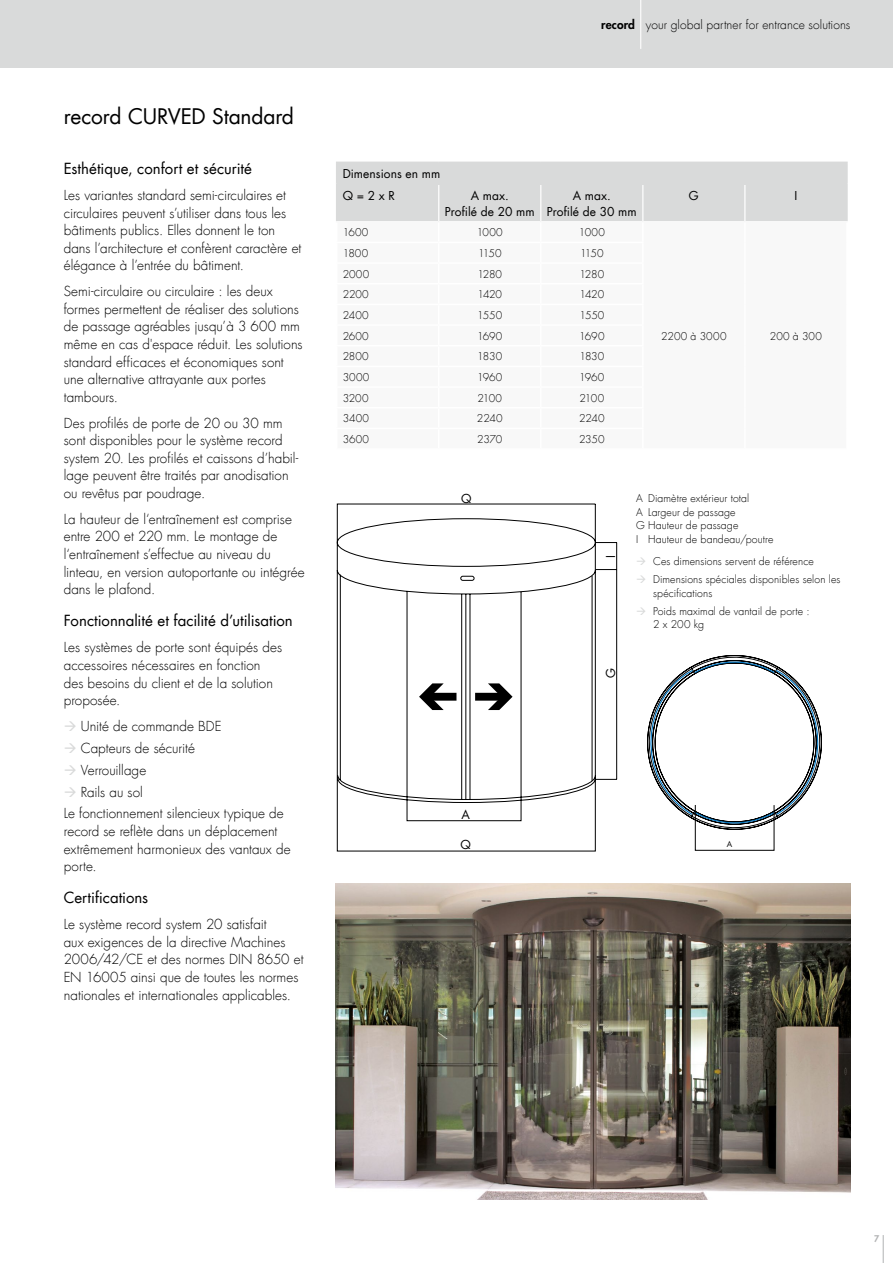
<style>
.page{position:relative;width:893px;height:1263px;background:#fff}
.page>*{position:absolute;margin:0;border:0;box-sizing:border-box;transform-origin:0 0}
.t1{font:21px "Futura Com";letter-spacing:-.01em;color:#000}
.t2{font:15px "Futura Com";color:#000}
.t3{font:300 13.5px/17.5px "Futura Com";letter-spacing:.005em;color:#000}
.t4{font:12.15px "Futura Com";color:#000}
.t5{font:12px/15.6px "Futura Com";color:#000;text-align:center}
.t6{font:300 12px "Futura Com";letter-spacing:.01em;color:#000}
.t7{font:300 10.5px/13.6px "Futura Com";letter-spacing:.005em;color:#000}
.t8{font:800 9px "Futura Std";color:#b1b2b3}
.t9{font:7.8px "Futura Com";color:#000}
.s1{font-family:"Futura Std";font-weight:800}
</style>
<div class="page">
<svg style="left:883px;top:1235px;width:1px;height:28px"></svg>
<div style="left:0;top:0;width:893px;height:68px;background:#d9dada"></div>
<hr style="left:640px;top:0;width:1px;height:49px;background:#fff">
<img style="left:336px;top:883px;width:514px;height:316px">
<svg style="left:337px;top:503px;width:259px;height:349px"></svg>
<div style="left:428px;top:693px;width:28px;height:8px;background:#000"></div>
<svg style="left:419px;top:683px;width:25px;height:27px"></svg>
<div style="left:475px;top:693px;width:29px;height:8px;background:#000"></div>
<svg style="left:488px;top:683px;width:25px;height:27px"></svg>
<svg style="left:595px;top:569px;width:21px;height:1px"></svg>
<svg style="left:595px;top:542px;width:21px;height:1px"></svg>
<svg style="left:595px;top:779px;width:22px;height:1px"></svg>
<hr style="left:616px;top:542px;width:1px;height:237px;background:#000">
<hr style="left:592px;top:576px;width:1px;height:205px;background:#000">
<svg style="left:647px;top:655px;width:175px;height:187px"></svg>
<hr style="left:846px;top:163px;width:2px;height:20px;background:#d9dada">
<hr style="left:745px;top:221px;width:103px;height:1px;background:#f8f8f8">
<hr style="left:745px;top:162px;width:103px;height:1px;background:#d9dada">
<hr style="left:745px;top:183px;width:103px;height:2px;background:#d9dada">
<hr style="left:846px;top:185px;width:2px;height:36px;background:#d9dada">
<div style="left:336px;top:162px;width:510px;height:60px;background:#d9dada"></div>
<h1 class="t1" style="left:64px;top:102px;width:232px">record CURVED Standard</h1>
<p class="t2" style="left:64px;top:158px;width:190px">Esthétique, confort et sécurité</p>
<p class="t3" style="left:64px;top:186px;width:239px">Les variantes standard semi-circulaires et circulaires peuvent s’utiliser dans tous les bâtiments publics. Elles donnent le ton dans l’architecture et confèrent caractère et élégance à l’entrée du bâtiment.</p>
<p class="t3" style="left:64px;top:283px;width:240px">Semi-circulaire ou circulaire : les deux formes permettent de réaliser des solutions de passage agréables jusqu’à 3 600 mm même en cas d'espace réduit. Les solutions standard efficaces et économiques sont une alternative attrayante aux portes tambours.</p>
<p class="t3" style="left:64px;top:414px;width:236px">Des profilés de porte de 20 ou 30 mm sont disponibles pour le système record system 20. Les profilés et caissons d’habil&shy;lage peuvent être traités par anodisation ou revêtus par poudrage.</p>
<p class="t3" style="left:64px;top:510px;width:242px">La hauteur de l‘entraînement est comprise entre 200 et 220 mm. Le montage de l‘entraînement s’effectue au niveau du linteau, en version autoportante ou intégrée dans le plafond.</p>
<p class="t2" style="left:64px;top:611px;width:231px">Fonctionnalité et facilité d’utilisation</p>
<p class="t3" style="left:64px;top:639px;width:220px">Les systèmes de porte sont équipés des accessoires nécessaires en fonction des besoins du client et de la solution proposée.</p>
<p class="t3" style="left:81px;top:717px;width:142px">Unité de commande BDE</p>
<p class="t3" style="left:81px;top:739px;width:116px">Capteurs de sécurité</p>
<p class="t3" style="left:81px;top:761px;width:67px">Verrouillage</p>
<p class="t3" style="left:81px;top:783px;width:64px">Rails au sol</p>
<p class="t3" style="left:64px;top:805px;width:222px">Le fonctionnement silencieux typique de</p>
<p class="t3" style="left:64px;top:822px;width:228px">record se reflète dans un déplacement extrêmement harmonieux des vantaux de porte.</p>
<p class="t2" style="left:64px;top:887px;width:86px">Certifications</p>
<p class="t3" style="left:64px;top:916px;width:241px">Le système record system 20 satisfait<br>aux exigences de la directive Machines 2006/42/CE et des normes DIN 8650 et EN 16005 ainsi que de toutes les normes nationales et internationales applicables.</p>
<p class="t6" style="left:601px;top:17px;width:251px"><span class="s1">record</span> your global partner for entrance solutions</p>
<p class="t5" style="left:343px;top:163px;width:99px;line-height:21.9px;text-align:left">Dimensions en mm<br>Q = 2 x R</p>
<p class="t5" style="left:445px;top:188px;width:91px">A max.<br>Profilé de 20 mm</p>
<p class="t5" style="left:547px;top:188px;width:91px">A max.<br>Profilé de 30 mm</p>
<p class="t5" style="left:689px;top:188px;width:11px">G</p>
<p class="t5" style="left:794px;top:188px;width:4px">I</p>
<p class="t7" style="left:343px;top:226px;width:27px">1600</p>
<p class="t7" style="left:477px;top:226px;width:28px">1000</p>
<p class="t7" style="left:579px;top:226px;width:28px">1000</p>
<p class="t7" style="left:343px;top:246px;width:27px">1800</p>
<p class="t7" style="left:478px;top:246px;width:25px">1150</p>
<p class="t7" style="left:580px;top:246px;width:25px">1150</p>
<p class="t7" style="left:343px;top:267px;width:28px">2000</p>
<p class="t7" style="left:477px;top:267px;width:26px">1280</p>
<p class="t7" style="left:579px;top:267px;width:26px">1280</p>
<p class="t7" style="left:343px;top:288px;width:28px">2200</p>
<p class="t7" style="left:477px;top:288px;width:26px">1420</p>
<p class="t7" style="left:579px;top:288px;width:26px">1420</p>
<p class="t7" style="left:343px;top:308px;width:28px">2400</p>
<p class="t7" style="left:477px;top:308px;width:26px">1550</p>
<p class="t7" style="left:579px;top:308px;width:26px">1550</p>
<p class="t7" style="left:343px;top:329px;width:28px">2600</p>
<p class="t7" style="left:477px;top:329px;width:27px">1690</p>
<p class="t7" style="left:579px;top:329px;width:27px">1690</p>
<p class="t7" style="left:343px;top:350px;width:28px">2800</p>
<p class="t7" style="left:477px;top:350px;width:26px">1830</p>
<p class="t7" style="left:579px;top:350px;width:26px">1830</p>
<p class="t7" style="left:343px;top:370px;width:28px">3000</p>
<p class="t7" style="left:477px;top:370px;width:27px">1960</p>
<p class="t7" style="left:579px;top:370px;width:27px">1960</p>
<p class="t7" style="left:343px;top:391px;width:27px">3200</p>
<p class="t7" style="left:477px;top:391px;width:26px">2100</p>
<p class="t7" style="left:579px;top:391px;width:26px">2100</p>
<p class="t7" style="left:343px;top:412px;width:28px">3400</p>
<p class="t7" style="left:477px;top:412px;width:27px">2240</p>
<p class="t7" style="left:579px;top:412px;width:27px">2240</p>
<p class="t7" style="left:343px;top:432px;width:28px">3600</p>
<p class="t7" style="left:477px;top:432px;width:26px">2370</p>
<p class="t7" style="left:579px;top:432px;width:27px">2350</p>
<p class="t4" style="left:461px;top:490px;width:12px">Q</p>
<p class="t4" style="left:602px;top:558px;width:4px;rotate:-90deg">I</p>
<p class="t4" style="left:602px;top:677px;width:11px;rotate:-90deg">G</p>
<p class="t7" style="left:661px;top:329px;width:67px">2200 à 3000</p>
<p class="t7" style="left:770px;top:329px;width:54px">200 à 300</p>
<p class="t7" style="left:636px;top:491px;width:139px">A Diamètre extérieur total<br>A Largeur de passage<br>G Hauteur de passage<br>I Hauteur de bandeau/poutre</p>
<p class="t7" style="left:653px;top:552px;width:189px;line-height:17.9px">Ces dimensions servent de référence<br>Dimensions spéciales disponibles selon les</p>
<p class="t7" style="left:653px;top:584px;width:158px;line-height:17.9px">spécifications<br>Poids maximal de vantail de porte :</p>
<p class="t7" style="left:653px;top:618px;width:53px">2 x 200 kg</p>
<p class="t4" style="left:462px;top:806px;width:10px">A</p>
<p class="t4" style="left:460px;top:837px;width:12px">Q</p>
<p class="t9" style="left:727px;top:839px;width:7px">A</p>
<p class="t8" style="left:874px;top:1233px;width:7px">7</p>
</div>
